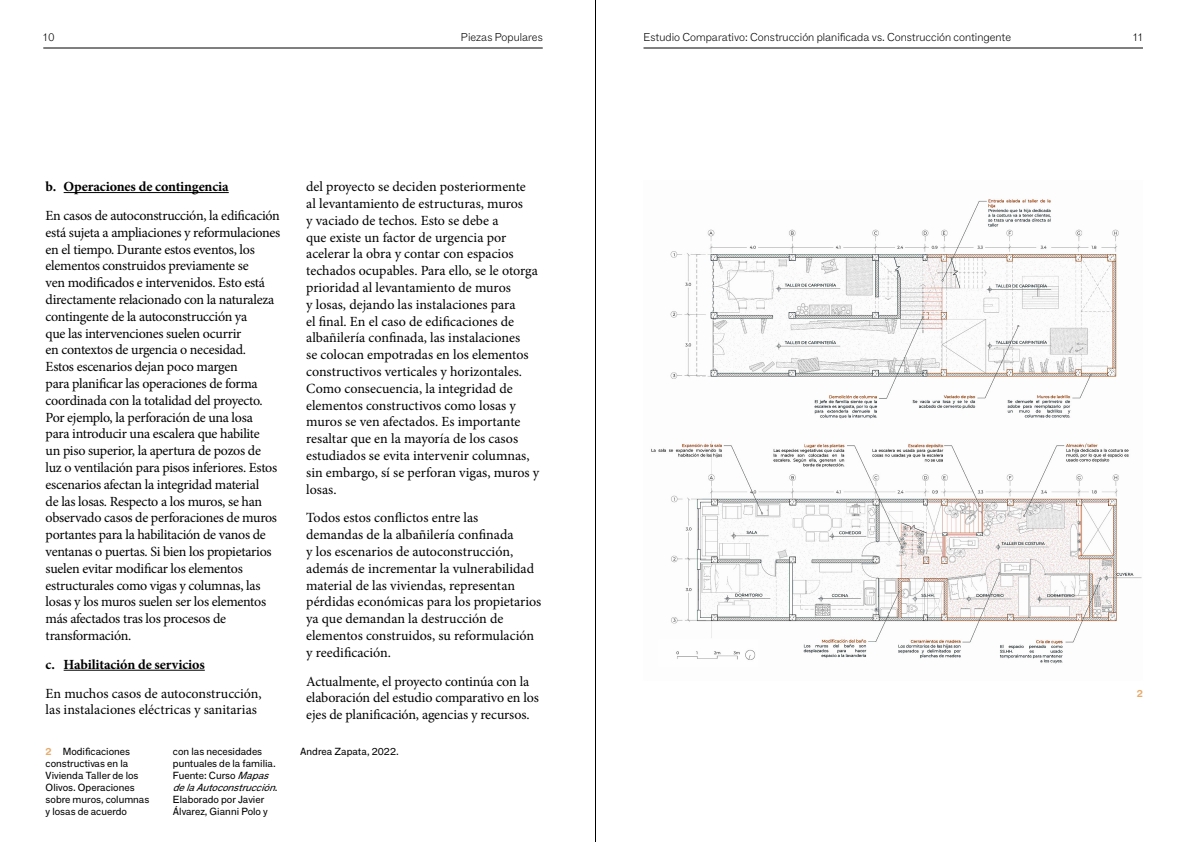
<style>
.page{position:relative;width:1191px;height:842px;background:#fff}
.page>*{position:absolute;margin:0;border:0;box-sizing:border-box;transform-origin:0 0}
.t1{font:14px/16.8px "Minion Pro";letter-spacing:-.01em;color:#000}
.t2{font:700 14px "Minion Pro";letter-spacing:-.01em;color:#000}
.t3{font:100 11px "F Grotesk";color:#000}
.t4{font:10px/12px "F Grotesk";color:#000}
.t5{font:700 10px "F Grotesk";color:#e6ab6d}
.s1{font-weight:700;color:#e6ab6d}
.s2{font-style:italic}
</style>
<div class="page">
<hr style="left:43px;top:48px;width:500px;height:1px;background:#000">
<hr style="left:595px;top:0;width:1px;height:842px;background:#000">
<hr style="left:643px;top:48px;width:500px;height:1px;background:#000">
<hr style="left:64px;top:192px;width:165px;height:1px;background:#000">
<hr style="left:64px;top:670px;width:141px;height:1px;background:#000">
<img style="left:651px;top:199px;width:491px;height:465px">
<p class="t3" style="left:43px;top:29px;width:13px">10</p>
<p class="t3" style="left:461px;top:29px;width:83px">Piezas Populares</p>
<p class="t2" style="left:46px;top:177px;width:185px">b. Operaciones de contingencia</p>
<p class="t1" style="left:46px;top:207px;width:236px">En casos de autoconstrucción, la edificación está sujeta a ampliaciones y reformulaciones en el tiempo. Durante estos eventos, los elementos construidos previamente se<br>ven modificados e intervenidos. Esto está directamente relacionado con la naturaleza contingente de la autoconstrucción ya<br>que las intervenciones suelen ocurrir<br>en contextos de urgencia o necesidad.<br>Estos escenarios dejan poco margen<br>para planificar las operaciones de forma coordinada con la totalidad del proyecto.<br>Por ejemplo, la perforación de una losa<br>para introducir una escalera que habilite<br>un piso superior, la apertura de pozos de luz o ventilación para pisos inferiores. Estos escenarios afectan la integridad material<br>de las losas. Respecto a los muros, se han observado casos de perforaciones de muros portantes para la habilitación de vanos de ventanas o puertas. Si bien los propietarios suelen evitar modificar los elementos estructurales como vigas y columnas, las losas y los muros suelen ser los elementos más afectados tras los procesos de transformación.</p>
<p class="t2" style="left:46px;top:654px;width:161px">c. Habilitación de servicios</p>
<p class="t1" style="left:46px;top:685px;width:218px">En muchos casos de autoconstrucción, las instalaciones eléctricas y sanitarias</p>
<p class="t1" style="left:306px;top:178px;width:234px">del proyecto se deciden posteriormente<br>al levantamiento de estructuras, muros<br>y vaciado de techos. Esto se debe a<br>que existe un factor de urgencia por acelerar la obra y contar con espacios techados ocupables. Para ello, se le otorga prioridad al levantamiento de muros<br>y losas, dejando las instalaciones para<br>el final. En el caso de edificaciones de albañilería confinada, las instalaciones<br>se colocan empotradas en los elementos constructivos verticales y horizontales.<br>Como consecuencia, la integridad de elementos constructivos como losas y muros se ven afectados. Es importante resaltar que en la mayoría de los casos estudiados se evita intervenir columnas, sin embargo, sí se perforan vigas, muros y losas.</p>
<p class="t1" style="left:306px;top:510px;width:237px">Todos estos conflictos entre las<br>demandas de la albañilería confinada<br>y los escenarios de autoconstrucción, además de incrementar la vulnerabilidad material de las viviendas, representan pérdidas económicas para los propietarios ya que demandan la destrucción de elementos construidos, su reformulación y reedificación.</p>
<p class="t1" style="left:306px;top:673px;width:234px">Actualmente, el proyecto continúa con la elaboración del estudio comparativo en los ejes de planificación, agencias y recursos.</p>
<p class="t4" style="left:46px;top:745px;width:105px"><span class="s1">2</span> Modificaciones constructivas en la<br>Vivienda Taller de los<br>Olivos. Operaciones sobre muros, columnas y losas de acuerdo</p>
<p class="t4" style="left:173px;top:745px;width:108px">con las necesidades puntuales de la familia.<br>Fuente: Curso <span class="s2">Mapas delaAutoconstrucción</span>.<br>Elaborado por Javier<br>Álvarez, Gianni Polo y</p>
<p class="t4" style="left:300px;top:745px;width:100px">Andrea Zapata, 2022.</p>
<p class="t3" style="left:643px;top:29px;width:369px">Estudio Comparativo: Construcción planificada vs. Construcción contingente</p>
<p class="t3" style="left:1133px;top:29px;width:11px">11</p>
<p class="t5" style="left:1136px;top:686px;width:8px">2</p>
</div>
